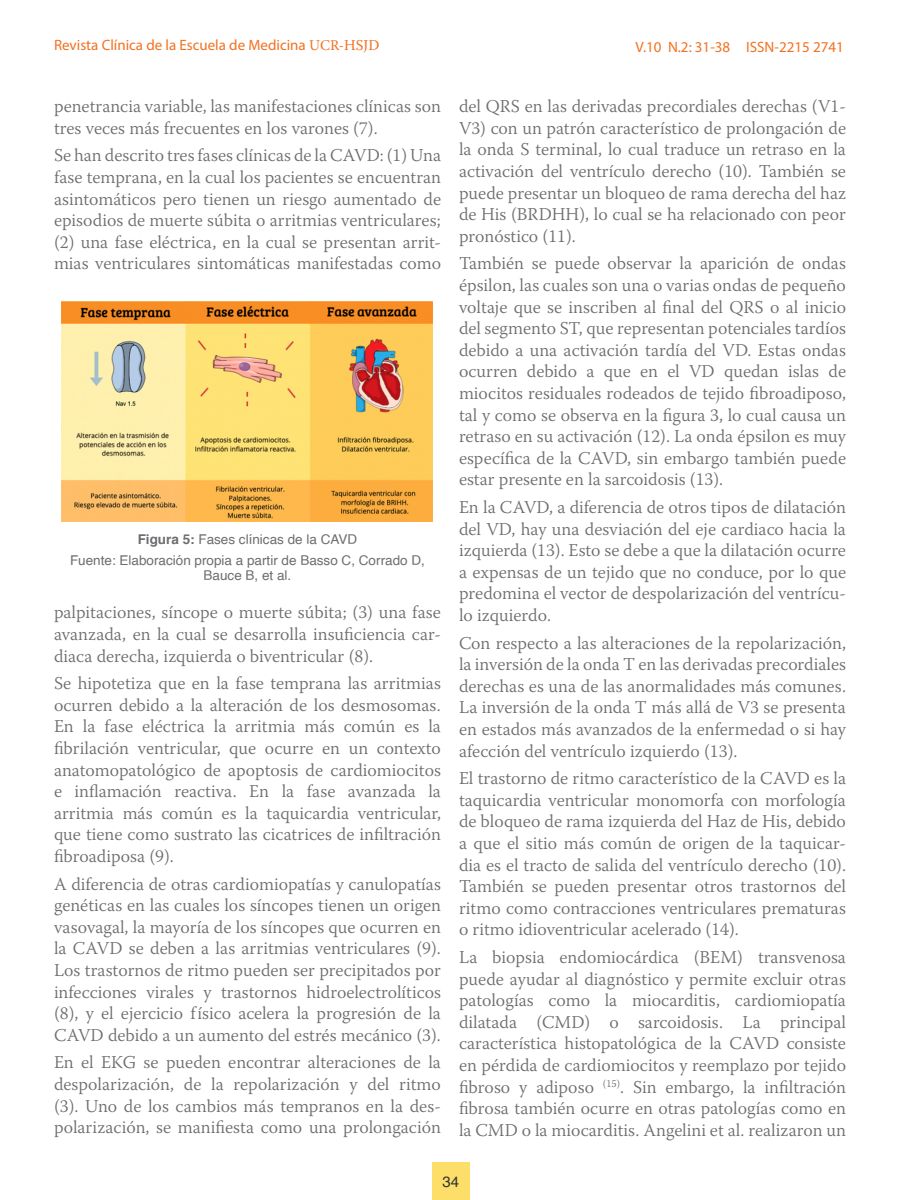
<style>
.page{position:relative;width:900px;height:1200px;background:#fff}
.page>*{position:absolute;margin:0;border:0;box-sizing:border-box;transform-origin:0 0}
.t1{font:300 18px/21.6px "Warnock Pro";color:#6c6d70;text-align:justify}
.t2{font:15px "Myriad Pro";color:#f37021}
.t3{font:15px "Helvetica";color:#333}
.t4{font:13.5px/15px "Helvetica";color:#6c6d70;text-align:center}
.s1{font-family:"Minion Pro"}
.s2{font-family:"Warnock Pro"}
.s3{font-weight:700}
</style>
<div class="page">
<div style="left:432px;top:1163px;width:38px;height:37px;background:#fcde69"></div>
<img style="left:61px;top:301px;width:371px;height:221px">
<p class="t2" style="left:54px;top:36px;width:327px">Revista Clínica de la Escuela de Medicina <span class="s1">UCR-</span><span class="s2">HSJD</span></p>
<p class="t2" style="left:636px;top:38px;width:210px">V.10 N.2: 31-38 ISSN-2215 2741</p>
<p class="t1" style="left:54px;top:95px;width:388px">penetrancia variable, las manifestaciones clínicas son tres veces más frecuentes en los varones (7).</p>
<p class="t1" style="left:54px;top:144px;width:389px">Se han descrito tres fases clínicas de la CAVD: (1) Una fase temprana, en la cual los pacientes se encuentran asintomáticos pero tienen un riesgo aumentado de episodios de muerte súbita o arritmias ventriculares; (2) una fase eléctrica, en la cual se presentan arrit&shy;mias ventriculares sintomáticas manifestadas como</p>
<p class="t4" style="left:138px;top:532px;width:221px"><span class="s3">Figura 5:</span> Fases clínicas de la CAVD</p>
<p class="t4" style="left:70px;top:553px;width:356px">Fuente: Elaboración propia a partir de Basso C, Corrado D,<br>Bauce B, et al.</p>
<p class="t1" style="left:54px;top:601px;width:388px">palpitaciones, síncope o muerte súbita; (3) una fase avanzada, en la cual se desarrolla insuficiencia car&shy;diaca derecha, izquierda o biventricular (8).</p>
<p class="t1" style="left:54px;top:672px;width:389px">Se hipotetiza que en la fase temprana las arritmias ocurren debido a la alteración de los desmosomas.<br>En la fase eléctrica la arritmia más común es la fibrilación ventricular, que ocurre en un contexto anatomopatológico de apoptosis de cardiomiocitos e inflamación reactiva. En la fase avanzada la arritmia más común es la taquicardia ventricular, que tiene como sustrato las cicatrices de infiltración fibroadiposa (9).</p>
<p class="t1" style="left:54px;top:873px;width:388px">A diferencia de otras cardiomiopatías y canulopatías genéticas en las cuales los síncopes tienen un origen vasovagal, la mayoría de los síncopes que ocurren en la CAVD se deben a las arritmias ventriculares (9).<br>Los trastornos de ritmo pueden ser precipitados por infecciones virales y trastornos hidroelectrolíticos (8), y el ejercicio físico acelera la progresión de la CAVD debido a un aumento del estrés mecánico (3).</p>
<p class="t1" style="left:54px;top:1051px;width:388px">En el EKG se pueden encontrar alteraciones de la despolarización, de la repolarización y del ritmo (3). Uno de los cambios más tempranos en la des&shy;polarización, se manifiesta como una prolongación</p>
<p class="t1" style="left:459px;top:95px;width:389px">del QRS en las derivadas precordiales derechas (V1- V3) con un patrón característico de prolongación de la onda S terminal, lo cual traduce un retraso en la activación del ventrículo derecho (10). También se puede presentar un bloqueo de rama derecha del haz de His (BRDHH), lo cual se ha relacionado con peor pronóstico (11).</p>
<p class="t1" style="left:459px;top:252px;width:389px">También se puede observar la aparición de ondas épsilon, las cuales son una o varias ondas de pequeño voltaje que se inscriben al final del QRS o al inicio del segmento ST, que representan potenciales tardíos debido a una activación tardía del VD. Estas ondas ocurren debido a que en el VD quedan islas de miocitos residuales rodeados de tejido fibroadiposo, tal y como se observa en la figura 3, lo cual causa un retraso en su activación (12). La onda épsilon es muy específica de la CAVD, sin embargo también puede estar presente en la sarcoidosis (13).</p>
<p class="t1" style="left:459px;top:496px;width:389px">En la CAVD, a diferencia de otros tipos de dilatación del VD, hay una desviación del eje cardiaco hacia la izquierda (13). Esto se debe a que la dilatación ocurre a expensas de un tejido que no conduce, por lo que predomina el vector de despolarización del ventrícu&shy;lo izquierdo.</p>
<p class="t1" style="left:459px;top:632px;width:389px">Con respecto a las alteraciones de la repolarización, la inversión de la onda T en las derivadas precordiales derechas es una de las anormalidades más comunes.<br>La inversión de la onda T más allá de V3 se presenta en estados más avanzados de la enfermedad o si hay afección del ventrículo izquierdo (13).</p>
<p class="t1" style="left:459px;top:767px;width:389px">El trastorno de ritmo característico de la CAVD es la taquicardia ventricular monomorfa con morfología de bloqueo de rama izquierda del Haz de His, debido a que el sitio más común de origen de la taquicar&shy;dia es el tracto de salida del ventrículo derecho (10).<br>También se pueden presentar otros trastornos del ritmo como contracciones ventriculares prematuras o ritmo idioventricular acelerado (14).</p>
<p class="t1" style="left:459px;top:946px;width:389px">La biopsia endomiocárdica (BEM) transvenosa puede ayudar al diagnóstico y permite excluir otras patologías como la miocarditis, cardiomiopatía dilatada (CMD) o sarcoidosis. La principal característica histopatológica de la CAVD consiste en pérdida de cardiomiocitos y reemplazo por tejido fibroso y adiposo <sup>(15)</sup>. Sin embargo, la infiltración fibrosa también ocurre en otras patologías como en la CMD o la miocarditis. Angelini et al. realizaron un</p>
<p class="t3" style="left:442px;top:1170px;width:18px">34</p>
</div>
